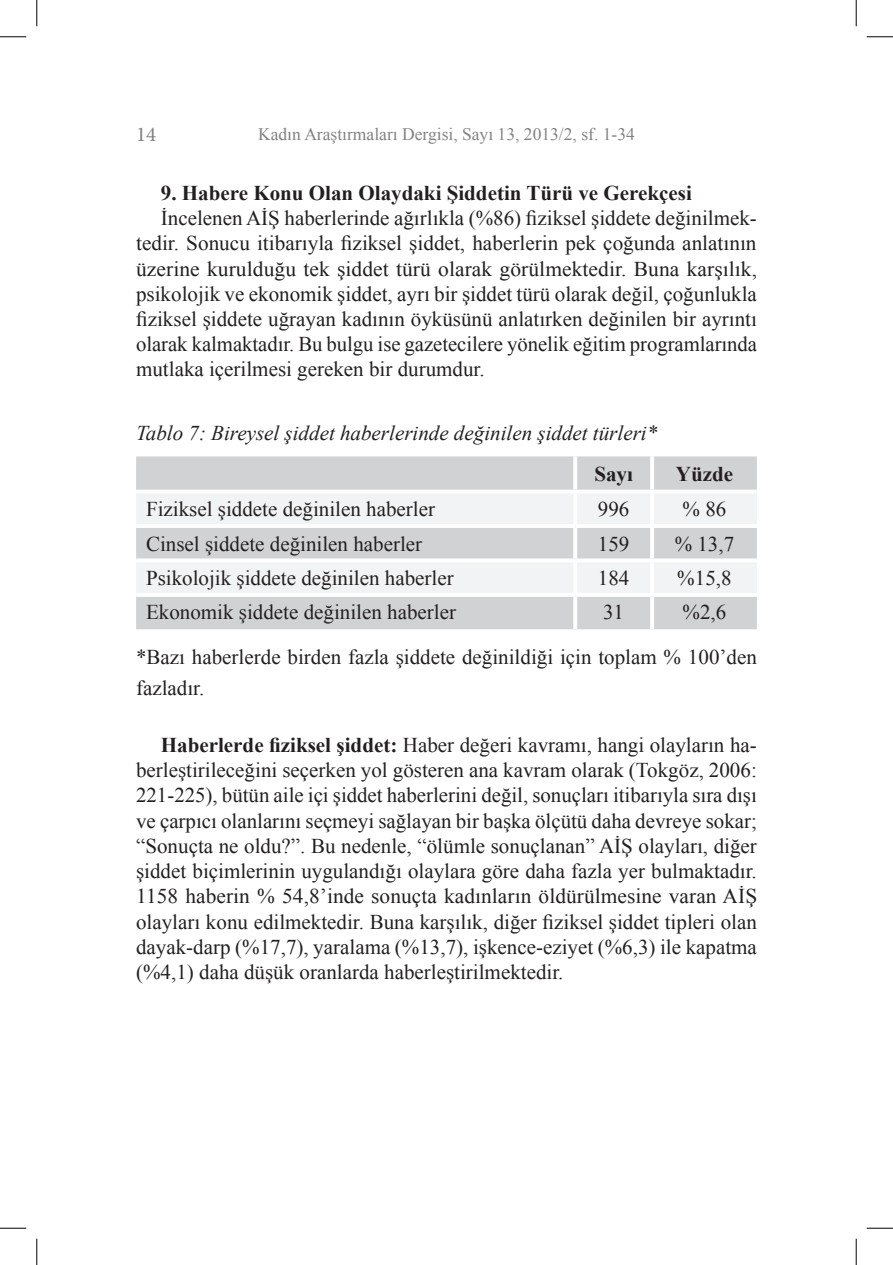
<style>
.page{position:relative;width:893px;height:1265px;background:#fff}
.page>*{position:absolute;margin:0;border:0;box-sizing:border-box;transform-origin:0 0}
.t1{font:21px/25.2px "Times New Roman";color:#231f20;text-align:justify}
.t2{font:700 21px "Times New Roman";color:#231f20}
.t3{font:italic 21px "Times New Roman";color:#231f20}
.t4{font:21px "Minion Pro";color:#808285}
.t5{font:17.5px "Times New Roman";color:#808285}
.s1{font-weight:700}
</style>
<div class="page">
<div style="left:136px;top:456px;width:620px;height:173px;background:#d1d2d4"></div>
<svg style="left:136px;top:493px;width:620px;height:99px;fill:#f2f3f4"></svg>
<svg style="left:573px;top:456px;width:4px;height:33px"></svg>
<svg style="left:649px;top:456px;width:4px;height:33px"></svg>
<svg style="left:136px;top:489px;width:439px;height:4px"></svg>
<svg style="left:575px;top:489px;width:76px;height:4px"></svg>
<hr style="left:573px;top:493px;width:4px;height:31px;background:#fff">
<svg style="left:651px;top:489px;width:105px;height:4px"></svg>
<hr style="left:649px;top:493px;width:4px;height:31px;background:#fff">
<hr style="left:136px;top:524px;width:439px;height:4px;background:#fff">
<hr style="left:575px;top:524px;width:76px;height:4px;background:#fff">
<svg style="left:573px;top:528px;width:4px;height:30px"></svg>
<hr style="left:651px;top:524px;width:105px;height:4px;background:#fff">
<svg style="left:649px;top:528px;width:4px;height:30px"></svg>
<svg style="left:136px;top:558px;width:439px;height:4px"></svg>
<svg style="left:575px;top:558px;width:76px;height:4px"></svg>
<hr style="left:573px;top:562px;width:4px;height:30px;background:#fff">
<svg style="left:651px;top:558px;width:105px;height:4px"></svg>
<hr style="left:649px;top:562px;width:4px;height:30px;background:#fff">
<hr style="left:136px;top:592px;width:439px;height:4px;background:#fff">
<hr style="left:575px;top:592px;width:76px;height:4px;background:#fff">
<svg style="left:573px;top:596px;width:4px;height:33px"></svg>
<hr style="left:651px;top:592px;width:105px;height:4px;background:#fff">
<svg style="left:649px;top:596px;width:4px;height:33px"></svg>
<svg style="left:0;top:36px;width:26px;height:1px"></svg>
<svg style="left:866px;top:36px;width:26px;height:1px"></svg>
<svg style="left:0;top:1227px;width:26px;height:1px"></svg>
<svg style="left:866px;top:1227px;width:26px;height:1px"></svg>
<svg style="left:36px;top:0;width:1px;height:26px"></svg>
<svg style="left:36px;top:1238px;width:1px;height:26px"></svg>
<svg style="left:855px;top:0;width:1px;height:26px"></svg>
<svg style="left:855px;top:1238px;width:1px;height:26px"></svg>
<p class="t4" style="left:136px;top:121px;width:22px">14</p>
<p class="t5" style="left:258px;top:122px;width:378px">Kadın Araştırmaları Dergisi, Sayı 13, 2013/2, sf. 1-34</p>
<p class="t2" style="left:161px;top:178px;width:532px">9. Habere Konu Olan Olaydaki Şiddetin Türü ve Gerekçesi</p>
<p class="t1" style="left:136px;top:205px;width:622px;text-indent:25px">İncelenen AİŞ haberlerinde ağırlıkla (%86) fiziksel şiddete değinilmek&shy;tedir. Sonucu itibarıyla fiziksel şiddet, haberlerin pek çoğunda anlatının üzerine kurulduğu tek şiddet türü olarak görülmektedir. Buna karşılık, psikolojik ve ekonomik şiddet, ayrı bir şiddet türü olarak değil, çoğunlukla fiziksel şiddete uğrayan kadının öyküsünü anlatırken değinilen bir ayrıntı olarak kalmaktadır. Bu bulgu ise gazetecilere yönelik eğitim programlarında mutlaka içerilmesi gereken bir durumdur.</p>
<p class="t3" style="left:136px;top:418px;width:522px">Tablo 7: Bireysel şiddet haberlerinde değinilen şiddet türleri*</p>
<p class="t2" style="left:594px;top:459px;width:40px">Sayı</p>
<p class="t2" style="left:675px;top:459px;width:59px">Yüzde</p>
<p class="t1" style="left:146px;top:496px;width:290px">Fiziksel şiddete değinilen haberler</p>
<p class="t1" style="left:597px;top:496px;width:33px">996</p>
<p class="t1" style="left:682px;top:496px;width:45px">% 86</p>
<p class="t1" style="left:146px;top:530px;width:277px">Cinsel şiddete değinilen haberler</p>
<p class="t1" style="left:597px;top:530px;width:33px">159</p>
<p class="t1" style="left:674px;top:530px;width:61px">% 13,7</p>
<p class="t1" style="left:146px;top:565px;width:309px">Psikolojik şiddete değinilen haberler</p>
<p class="t1" style="left:597px;top:565px;width:33px">184</p>
<p class="t1" style="left:677px;top:565px;width:56px">%15,8</p>
<p class="t1" style="left:146px;top:599px;width:311px">Ekonomik şiddete değinilen haberler</p>
<p class="t1" style="left:602px;top:599px;width:22px">31</p>
<p class="t1" style="left:136px;top:589px;width:622px;line-height:44.3px;text-indent:546px">%2,6 *Bazı haberlerde birden fazla şiddete değinildiği için toplam % 100’den</p>
<p class="t1" style="left:136px;top:675px;width:70px">fazladır.</p>
<p class="t1" style="left:136px;top:731px;width:622px;text-indent:25px"><span class="s1">Haberlerde fiziksel şiddet:</span> Haber değeri kavramı, hangi olayların ha&shy;berleştirileceğini seçerken yol gösteren ana kavram olarak (Tokgöz, 2006:<br>221-225), bütün aile içi şiddet haberlerini değil, sonuçları itibarıyla sıra dışı ve çarpıcı olanlarını seçmeyi sağlayan bir başka ölçütü daha devreye sokar; “Sonuçta ne oldu?”. Bu nedenle, “ölümle sonuçlanan” AİŞ olayları, diğer şiddet biçimlerinin uygulandığı olaylara göre daha fazla yer bulmaktadır.<br>1158 haberin % 54,8’inde sonuçta kadınların öldürülmesine varan AİŞ olayları konu edilmektedir. Buna karşılık, diğer fiziksel şiddet tipleri olan dayak-darp (%17,7), yaralama (%13,7), işkence-eziyet (%6,3) ile kapatma (%4,1) daha düşük oranlarda haberleştirilmektedir.</p>
</div>
